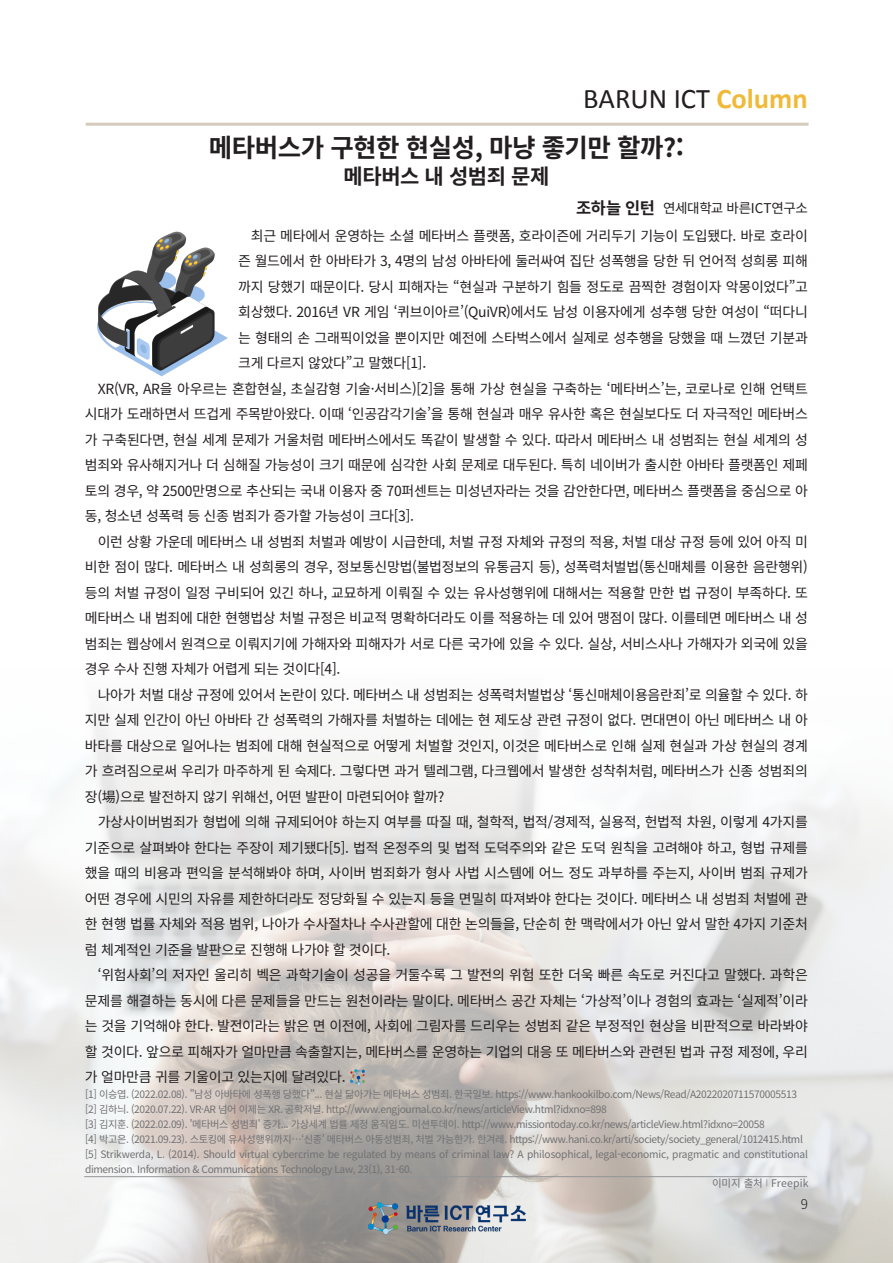
<style>
.page{position:relative;width:893px;height:1263px;background:#fff}
.page>*{position:absolute;margin:0;border:0;box-sizing:border-box;transform-origin:0 0}
.category_title{font:28.5px "Calibri";color:#231f20}
.국문_제목{font:700 25.5px "Noto Sans CJ Kkr";letter-spacing:-.02em;color:#231f20}
.국문_제목-2{font:700 21px "Noto Sans CJ Kkr";letter-spacing:-.02em;color:#231f20}
.국문_본문{font:13.95px/25.5px "Noto Sans CJ Kkr";letter-spacing:-.02em;color:#231f20;text-align:justify}
.국문_작성자{font:13.5px "Noto Sans CJ Kkr";letter-spacing:-.02em;color:#231f20}
.t1{font:300 13.5px "Noto Sans CJ Kkr";color:#231f20}
.국문_ref{font:10.5px "Noto Sans CJ Kkr";letter-spacing:.01em;color:#717174}
.국문_ref-2{font:10.2px "Noto Sans CJ Kkr";letter-spacing:-.035em;color:#717174}
.국문_ref-3{font:10.2px/15px "Noto Sans CJ Kkr";letter-spacing:-.015em;color:#717174}
.s1{font-weight:700;color:#f0ba38}
.s2{font-weight:700;font-size:16.5px}
</style>
<div class="page">
<img style="left:0;top:720px;width:893px;height:543px">
<hr style="left:86px;top:123px;width:723px;height:3px;background:#d5cabc">
<img style="left:351px;top:1070px;width:14px;height:14px">
<img style="left:368px;top:1202px;width:157px;height:32px">
<img style="left:97px;top:231px;width:131px;height:146px">
<hr style="left:84px;top:1176px;width:723px;height:1px;background:#939598">
<p class="category_title" style="left:583px;top:81px;width:226px">BARUN ICT <span class="s1">Column</span></p>
<p class="국문_제목" style="left:209px;top:133px;width:476px">메타버스가 구현한 현실성, 마냥 좋기만 할까?:</p>
<p class="국문_제목-2" style="left:344px;top:164px;width:207px">메타버스 내 성범죄 문제</p>
<p class="국문_작성자" style="left:576px;top:200px;width:233px"><span class="s2">조하늘 인턴</span> 연세대학교 바른ICT연구소</p>
<p class="국문_본문" style="left:238px;top:223px;width:571px;text-indent:13px">최근 메타에서 운영하는 소셜 메타버스 플랫폼, 호라이즌에 거리두기 기능이 도입됐다. 바로 호라이 즌 월드에서 한 아바타가 3, 4명의 남성 아바타에 둘러싸여 집단 성폭행을 당한 뒤 언어적 성희롱 피해 까지 당했기 때문이다. 당시 피해자는 “현실과 구분하기 힘들 정도로 끔찍한 경험이자 악몽이었다”고 회상했다. 2016년 VR 게임 ‘퀴브이아르’(QuiVR)에서도 남성 이용자에게 성추행 당한 여성이 “떠다니 는 형태의 손 그래픽이었을 뿐이지만 예전에 스타벅스에서 실제로 성추행을 당했을 때 느꼈던 기분과 크게 다르지 않았다”고 말했다[1].</p>
<p class="국문_본문" style="left:85px;top:376px;width:724px;text-indent:13px">XR(VR, AR을 아우르는 혼합현실, 초실감형 기술·서비스)[2]을 통해 가상 현실을 구축하는 ‘메타버스’는, 코로나로 인해 언택트 시대가 도래하면서 뜨겁게 주목받아왔다. 이때 ‘인공감각기술’을 통해 현실과 매우 유사한 혹은 현실보다도 더 자극적인 메타버스 가 구축된다면, 현실 세계 문제가 거울처럼 메타버스에서도 똑같이 발생할 수 있다. 따라서 메타버스 내 성범죄는 현실 세계의 성 범죄와 유사해지거나 더 심해질 가능성이 크기 때문에 심각한 사회 문제로 대두된다. 특히 네이버가 출시한 아바타 플랫폼인 제페 토의 경우, 약 2500만명으로 추산되는 국내 이용자 중 70퍼센트는 미성년자라는 것을 감안한다면, 메타버스 플랫폼을 중심으로 아 동, 청소년 성폭력 등 신종 범죄가 증가할 가능성이 크다[3].</p>
<p class="국문_본문" style="left:85px;top:529px;width:724px;text-indent:13px">이런 상황 가운데 메타버스 내 성범죄 처벌과 예방이 시급한데, 처벌 규정 자체와 규정의 적용, 처벌 대상 규정 등에 있어 아직 미 비한 점이 많다. 메타버스 내 성희롱의 경우, 정보통신망법(불법정보의 유통금지 등), 성폭력처벌법(통신매체를 이용한 음란행위) 등의 처벌 규정이 일정 구비되어 있긴 하나, 교묘하게 이뤄질 수 있는 유사성행위에 대해서는 적용할 만한 법 규정이 부족하다. 또 메타버스 내 범죄에 대한 현행법상 처벌 규정은 비교적 명확하더라도 이를 적용하는 데 있어 맹점이 많다. 이를테면 메타버스 내 성 범죄는 웹상에서 원격으로 이뤄지기에 가해자와 피해자가 서로 다른 국가에 있을 수 있다. 실상, 서비스사나 가해자가 외국에 있을 경우 수사 진행 자체가 어렵게 되는 것이다[4].</p>
<p class="국문_본문" style="left:85px;top:682px;width:724px;text-indent:13px">나아가 처벌 대상 규정에 있어서 논란이 있다. 메타버스 내 성범죄는 성폭력처벌법상 ‘통신매체이용음란죄’로 의율할 수 있다. 하 지만 실제 인간이 아닌 아바타 간 성폭력의 가해자를 처벌하는 데에는 현 제도상 관련 규정이 없다. 면대면이 아닌 메타버스 내 아 바타를 대상으로 일어나는 범죄에 대해 현실적으로 어떻게 처벌할 것인지, 이것은 메타버스로 인해 실제 현실과 가상 현실의 경계 가 흐려짐으로써 우리가 마주하게 된 숙제다. 그렇다면 과거 텔레그램, 다크웹에서 발생한 성착취처럼, 메타버스가 신종 성범죄의 장(場)으로 발전하지 않기 위해선, 어떤 발판이 마련되어야 할까?</p>
<p class="국문_본문" style="left:85px;top:810px;width:724px;text-indent:13px">가상사이버범죄가 형법에 의해 규제되어야 하는지 여부를 따질 때, 철학적, 법적/경제적, 실용적, 헌법적 차원, 이렇게 4가지를 기준으로 살펴봐야 한다는 주장이 제기됐다[5]. 법적 온정주의 및 법적 도덕주의와 같은 도덕 원칙을 고려해야 하고, 형법 규제를 했을 때의 비용과 편익을 분석해봐야 하며, 사이버 범죄화가 형사 사법 시스템에 어느 정도 과부하를 주는지, 사이버 범죄 규제가 어떤 경우에 시민의 자유를 제한하더라도 정당화될 수 있는지 등을 면밀히 따져봐야 한다는 것이다. 메타버스 내 성범죄 처벌에 관 한 현행 법률 자체와 적용 범위, 나아가 수사절차나 수사관할에 대한 논의들을, 단순히 한 맥락에서가 아닌 앞서 말한 4가지 기준처 럼 체계적인 기준을 발판으로 진행해 나가야 할 것이다.</p>
<p class="국문_본문" style="left:85px;top:963px;width:724px;text-indent:13px">‘위험사회’의 저자인 울리히 벡은 과학기술이 성공을 거둘수록 그 발전의 위험 또한 더욱 빠른 속도로 커진다고 말했다. 과학은 문제를 해결하는 동시에 다른 문제들을 만드는 원천이라는 말이다. 메타버스 공간 자체는 ‘가상적’이나 경험의 효과는 ‘실제적’이라 는 것을 기억해야 한다. 발전이라는 밝은 면 이전에, 사회에 그림자를 드리우는 성범죄 같은 부정적인 현상을 비판적으로 바라봐야 할 것이다. 앞으로 피해자가 얼마만큼 속출할지는, 메타버스를 운영하는 기업의 대응 또 메타버스와 관련된 법과 규정 제정에, 우리 가 얼마만큼 귀를 기울이고 있는지에 달려있다.</p>
<p class="국문_ref-2" style="left:85px;top:1088px;width:713px">[1] 이승엽. (2022.02.08). "남성 아바타에 성폭행 당했다"... 현실 닮아가는 메타버스 성범죄. 한국일보. https://www.hankookilbo.com/News/Read/A2022020711570005513</p>
<p class="국문_ref-2" style="left:85px;top:1103px;width:523px">[2] 김하늬. (2020.07.22). VR·AR 넘어 이제는 XR. 공학저널. http://www.engjournal.co.kr/news/articleView.html?idxno=898</p>
<p class="국문_ref-2" style="left:85px;top:1118px;width:681px">[3] 김지훈. (2022.02.09). '메타버스 성범죄' 증가... 가상세계 법률 제정 움직임도. 미션투데이. http://www.missiontoday.co.kr/news/articleView.html?idxno=20058</p>
<p class="국문_ref-2" style="left:85px;top:1133px;width:719px">[4] 박고은. (2021.09.23). 스토킹에 유사성행위까지…‘신종’ 메타버스 아동성범죄, 처벌 가능한가. 한겨레. https://www.hani.co.kr/arti/society/society_general/1012415.html</p>
<p class="국문_ref-3" style="left:85px;top:1147px;width:724px">[5] Strikwerda, L. (2014). Should virtual cybercrime be regulated by means of criminal law? A philosophical, legal-economic, pragmatic and constitutional dimension. Information &amp; Communications Technology Law, 23(1), 31-60.</p>
<p class="국문_ref" style="left:712px;top:1177px;width:98px">이미지 출처 <sup>|</sup> Freepik</p>
<p class="t1" style="left:801px;top:1196px;width:9px">9</p>
</div>
